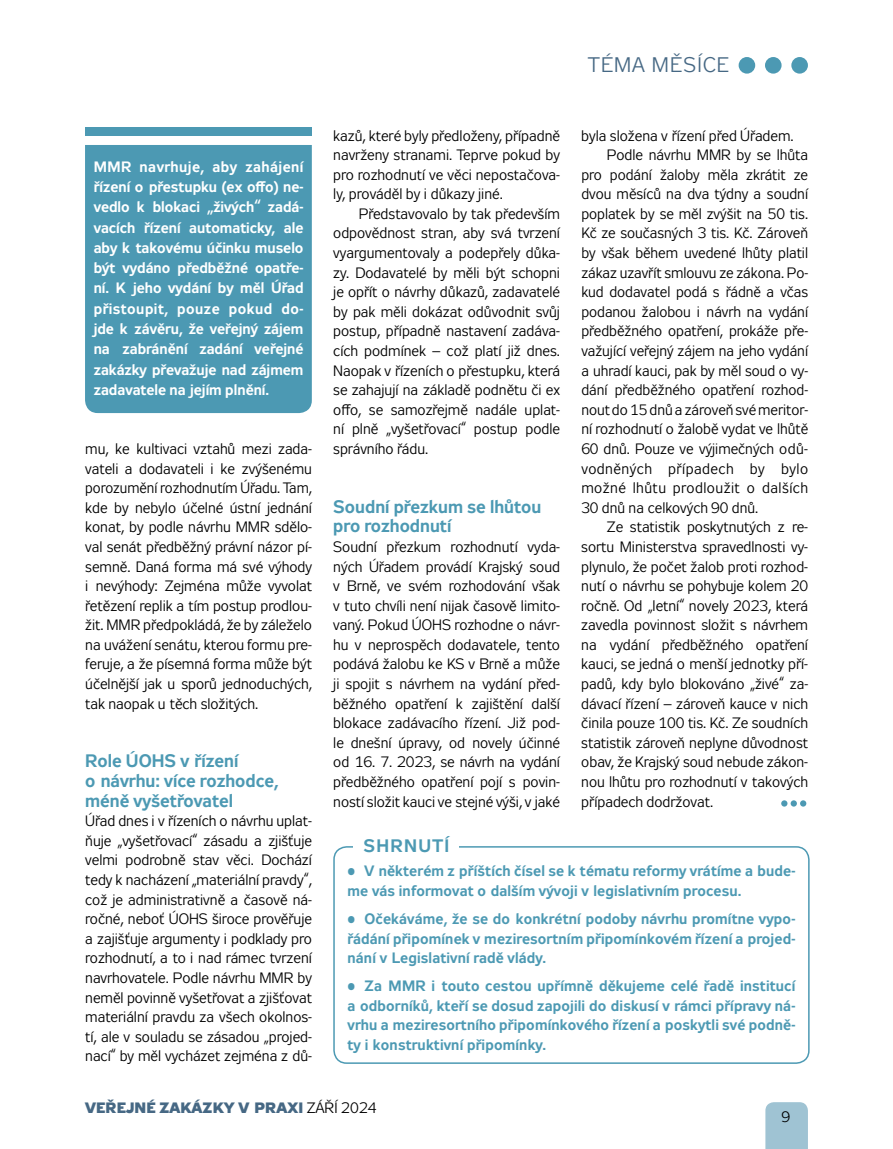
<style>
.page{position:relative;width:893px;height:1149px;background:#fff}
.page>*{position:absolute;margin:0;border:0;box-sizing:border-box;transform-origin:0 0}
.t1{font:21px "Zeppelin 31";letter-spacing:.06em;color:#466884}
.t2{font:700 18px/19.5px "Zeppelin 31";color:#4c99b3}
.t3{font:15px/19.6px "Zeppelin 31";color:#000;text-align:justify}
.t4{font:700 15px/19.5px "Zeppelin 31";letter-spacing:.01em;color:#4c99b3;text-align:justify}
.t5{font:700 15px/20.2px "Zeppelin 31";color:#fff;text-align:justify}
.t6{font:15px "Zeppelin 31";letter-spacing:.03em;color:#000}
.t7{font:700 15px "Zeppelin 33";letter-spacing:.01em;color:#466884}
.s1{font-family:"Zeppelin 31";font-weight:400;color:#000}
</style>
<div class="page">
<div style="left:765px;top:1102px;width:43px;height:46px;background:#9fc3d3"></div>
<div style="left:791px;top:57px;width:17px;height:17px;background:#4c99b3;border-radius:50%"></div>
<div style="left:765px;top:57px;width:17px;height:17px;background:#4c99b3;border-radius:50%"></div>
<div style="left:739px;top:57px;width:16px;height:17px;background:#4c99b3;border-radius:50%"></div>
<svg style="left:781px;top:800px;width:25px;height:6px"></svg>
<div style="left:333px;top:845px;width:477px;height:218px;border:2px solid #4c99b3;border-radius:13px"></div>
<div style="left:353px;top:833px;width:106px;height:23px;background:#fff"></div>
<div style="left:85px;top:145px;width:227px;height:268px;background:#4c99b3"></div>
<div style="left:85px;top:128px;width:227px;height:8px;background:#4c99b3"></div>
<h1 class="t1" style="left:588px;top:54px;width:142px">téma měsíce</h1>
<p class="t5" style="left:94px;top:158px;width:212px">MMR navrhuje, aby zahájení řízení o přestupku (ex offo) ne&shy;vedlo k blokaci „živých“ zadá&shy;vacích řízení automaticky, ale aby k takovému účinku muselo být vydáno předběžné opatře&shy;ní. K jeho vydání by měl Úřad přistoupit, pouze pokud do&shy;jde k závěru, že veřejný zájem na zabránění zadání veřejné zakázky převažuje nad zájmem zadavatele na jejím plnění.</p>
<p class="t3" style="left:85px;top:439px;width:228px">mu, ke kultivaci vztahů mezi zada&shy;vateli a dodavateli i ke zvýšenému porozumění rozhodnutím Úřadu. Tam, kde by nebylo účelné ústní jednání konat, by podle návrhu MM R sdělo&shy;val senát předběžný právní názor pí&shy;semně. Daná forma má své výhody i nevýhody: Zejména může vyvolat řetězení replik a tím postup prodlou&shy;žit. MM R předpokládá, že by záleželo na uvážení senátu, kterou formu pre&shy;feruje, a že písemná forma může být účelnější jak u sporů jednoduchých, tak naopak u těch složitých.</p>
<p class="t2" style="left:85px;top:752px;width:195px">Role ÚOHS v řízení<br>o návrhu: více rozhodce, méně vyšetřovatel</p>
<p class="t3" style="left:85px;top:811px;width:228px">Úřad dnes i v řízeních o návrhu uplat&shy;ňuje „vyšetřovací“ zásadu a zjišťuje velmi podrobně stav věci. Dochází tedy k nacházení „materiální pravdy“, což je administrativně a časově ná&shy;ročné, neboť ÚOHS široce prověřuje a zajišťuje argumenty i podklady pro rozhodnutí, a to i nad rámec tvrzení navrhovatele. Podle návrhu MM R by neměl povinně vyšetřovat a zjišťovat materiální pravdu za všech okolnos&shy;tí, ale v souladu se zásadou „projed&shy;nací“ by měl vycházet zejména z dů-</p>
<p class="t3" style="left:333px;top:126px;width:228px">kazů, které byly předloženy, případně navrženy stranami. Teprve pokud by pro rozhodnutí ve věci nepostačova&shy;ly, prováděl by i důkazy jiné.</p>
<p class="t3" style="left:333px;top:204px;width:228px;text-indent:26px">Představovalo by tak především odpovědnost stran, aby svá tvrzení vyargumentovaly a podepřely důka&shy;zy. Dodavatelé by měli být schopni je opřít o návrhy důkazů, zadavatelé by pak měli dokázat odůvodnit svůj postup, případně nastavení zadáva&shy;cích podmínek – což platí již dnes.<br>Naopak v řízeních o přestupku, která se zahajují na základě podnětu či ex offo, se samozřejmě nadále uplat&shy;ní plně „vyšetřovací“ postup podle správního řádu.</p>
<p class="t2" style="left:333px;top:498px;width:209px">Soudní přezkum se lhůtou pro rozhodnutí</p>
<p class="t3" style="left:333px;top:537px;width:228px">Soudní přezkum rozhodnutí vyda&shy;ných Úřadem provádí Krajský soud v Brně, ve svém rozhodování však v tuto chvíli není nijak časově limito&shy;vaný. Pokud ÚOHS rozhodne o návr&shy;hu v neprospěch dodavatele, tento podává žalobu ke KS v Brně a může ji spojit s návrhem na vydání před&shy;běžného opatření k zajištění další blokace zadávacího řízení. Již pod&shy;le dnešní úpravy, od novely účinné od 16. 7. 2023, se návrh na vydání předběžného opatření pojí s povin&shy;ností složit kauci ve stejné výši, v jaké</p>
<p class="t2" style="left:364px;top:837px;width:87px">Shrnutí</p>
<p class="t3" style="left:581px;top:126px;width:214px">byla složena v řízení před Úřadem.</p>
<p class="t3" style="left:607px;top:145px;width:203px">Podle návrhu MM R by se lhůta</p>
<p class="t3" style="left:581px;top:165px;width:228px">pro podání žaloby měla zkrátit ze</p>
<p class="t3" style="left:581px;top:184px;width:228px">dvou měsíců na dva týdny a soudní</p>
<p class="t3" style="left:581px;top:204px;width:228px">poplatek by se měl zvýšit na 50 tis.</p>
<p class="t3" style="left:581px;top:224px;width:228px">Kč ze současných 3 tis. Kč. Zároveň</p>
<p class="t3" style="left:581px;top:243px;width:228px">by však během uvedené lhůty platil</p>
<p class="t3" style="left:581px;top:263px;width:228px">zákaz uzavřít smlouvu ze zákona. Po-</p>
<p class="t3" style="left:581px;top:282px;width:228px">kud dodavatel podá s řádně a včas</p>
<p class="t3" style="left:581px;top:302px;width:228px">podanou žalobou i návrh na vydání</p>
<p class="t3" style="left:581px;top:321px;width:228px">předběžného opatření, prokáže pře-</p>
<p class="t3" style="left:581px;top:341px;width:228px">važující veřejný zájem na jeho vydání</p>
<p class="t3" style="left:581px;top:361px;width:228px">a uhradí kauci, pak by měl soud o vy-</p>
<p class="t3" style="left:581px;top:380px;width:228px">dání předběžného opatření rozhod-</p>
<p class="t3" style="left:581px;top:400px;width:228px">nout do 15 dnů a zároveň své meritor-</p>
<p class="t3" style="left:581px;top:419px;width:228px">ní rozhodnutí o žalobě vydat ve lhůtě</p>
<p class="t3" style="left:581px;top:439px;width:228px">60 dnů. Pouze ve výjimečných odů-</p>
<p class="t6" style="left:581px;top:460px;width:228px">vodněných případech by bylo</p>
<p class="t6" style="left:581px;top:479px;width:228px">možné lhůtu prodloužit o dalších</p>
<p class="t3" style="left:581px;top:498px;width:179px">30 dnů na celkových 90 dnů.</p>
<p class="t3" style="left:607px;top:517px;width:203px">Ze statistik poskytnutých z re-</p>
<p class="t3" style="left:581px;top:537px;width:228px">sortu Ministerstva spravedlnosti vy-</p>
<p class="t3" style="left:581px;top:556px;width:228px">plynulo, že počet žalob proti rozhod-</p>
<p class="t3" style="left:581px;top:576px;width:228px">nutí o návrhu se pohybuje kolem 20</p>
<p class="t3" style="left:581px;top:595px;width:228px">ročně. Od „letní“ novely 2023, která</p>
<p class="t3" style="left:581px;top:615px;width:228px">zavedla povinnost složit s návrhem</p>
<p class="t3" style="left:581px;top:635px;width:228px">na vydání předběžného opatření</p>
<p class="t3" style="left:581px;top:654px;width:228px">kauci, se jedná o menší jednotky pří-</p>
<p class="t3" style="left:581px;top:674px;width:228px">padů, kdy bylo blokováno „živé“ za-</p>
<p class="t3" style="left:581px;top:693px;width:228px">dávací řízení – zároveň kauce v nich</p>
<p class="t3" style="left:581px;top:713px;width:228px">činila pouze 100 tis. Kč. Ze soudních</p>
<p class="t3" style="left:581px;top:733px;width:228px">statistik zároveň neplyne důvodnost</p>
<p class="t3" style="left:581px;top:752px;width:228px">obav, že Krajský soud nebude zákon-</p>
<p class="t3" style="left:581px;top:772px;width:228px">nou lhůtu pro rozhodnutí v takových</p>
<p class="t3" style="left:581px;top:791px;width:133px">případech dodržovat.</p>
<p class="t4" style="left:348px;top:862px;width:449px">• V některém z příštích čísel se k tématu reformy vrátíme a bude&shy;me vás informovat o dalším vývoji v legislativním procesu.</p>
<p class="t4" style="left:347px;top:909px;width:449px">• Očekáváme, že se do konkrétní podoby návrhu promítne vypo&shy;řádání připomínek v meziresortním připomínkovém řízení a projed&shy;nání v Legislativní radě vlády.</p>
<p class="t4" style="left:347px;top:976px;width:449px">• Za MMR i touto cestou upřímně děkujeme celé řadě institucí a odborníků, kteří se dosud zapojili do diskusí v rámci přípravy ná&shy;vrhu a meziresortního připomínkového řízení a poskytli své podně&shy;ty i konstruktivní připomínky.</p>
<p class="t7" style="left:85px;top:1098px;width:293px">VEŘEJNÉ ZAKÁZKY V PRAXI <span class="s1">září 2024</span></p>
<p class="t3" style="left:782px;top:1106px;width:10px">9</p>
</div>
